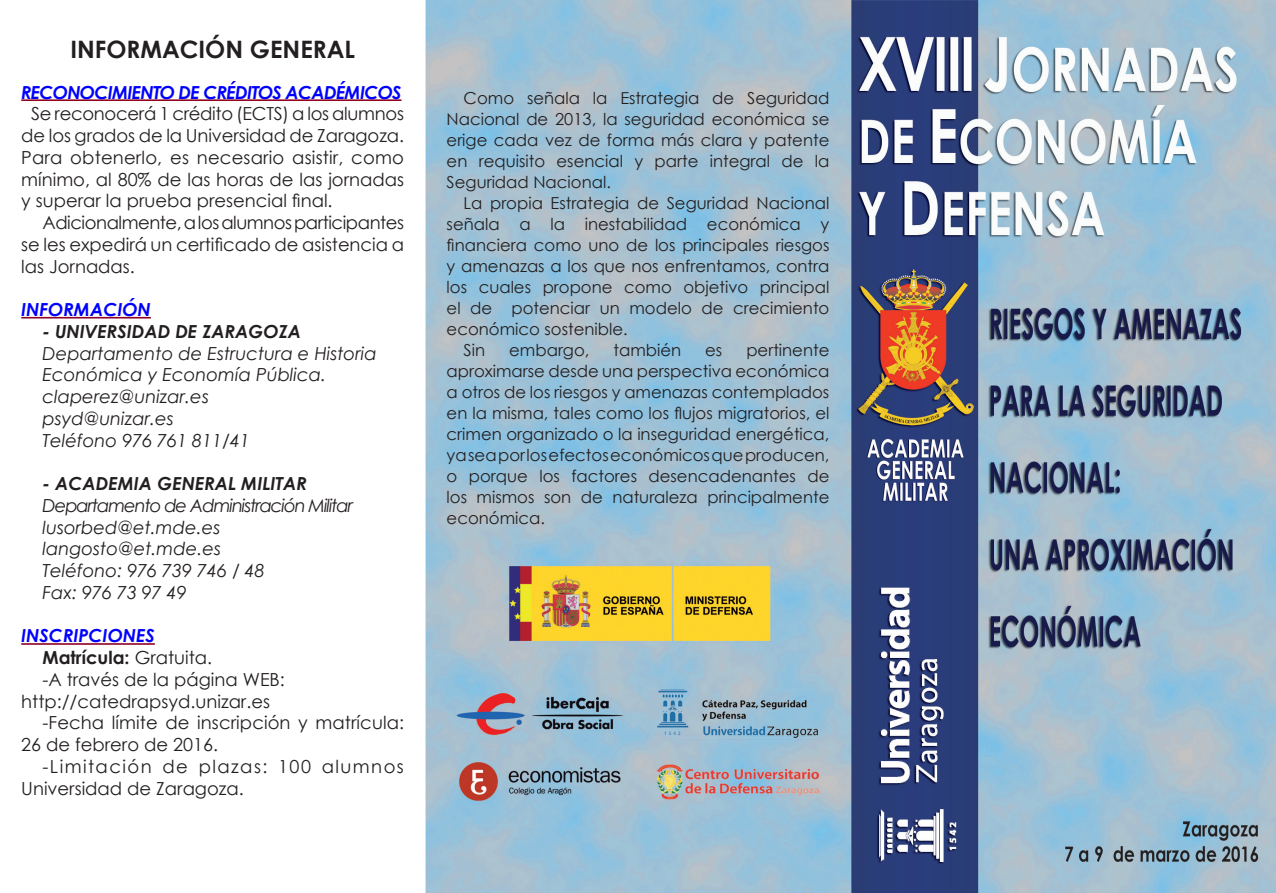
<style>
.page{position:relative;width:1276px;height:893px;background:#fff}
.page>*{position:absolute;margin:0;border:0;box-sizing:border-box;transform-origin:0 0}
.t1{font:700 24px "Century Gothic";color:#231f20}
.t2{font:18px/21.8px "Century Gothic";color:#231f20;text-align:justify}
.t3{font:italic 18px "Century Gothic";color:#231f20}
.t4{font:18px/21.8px "Century Gothic";letter-spacing:.08em;color:#231f20}
.t5{font:italic 700 18px "Century Gothic";color:#231f20}
.t6{font:italic 18px "Century Gothic";letter-spacing:-.06em;color:#231f20}
.t7{font:italic 700 18px "Century Gothic";letter-spacing:-.04em;color:#00f}
.t8{font:italic 700 18px "Century Gothic";color:#00f}
.t9{font:700 18px "Century Gothic";color:#231f20}
.t10{font:16.5px/21px "Century Gothic";color:#231f20;text-align:justify}
.s1{font-weight:400}
</style>
<div class="page">
<img style="left:21px;top:0;width:1254px;height:893px">
<hr style="left:21px;top:99px;width:380px;height:2px;background:#900126">
<hr style="left:21px;top:317px;width:130px;height:2px;background:#900126">
<hr style="left:21px;top:643px;width:134px;height:2px;background:#900126">
<p class="t1" style="left:70px;top:31px;width:286px">INFORMACIÓN GENERAL</p>
<p class="t7" style="left:21px;top:78px;width:382px">RECONOCIMIENTO DE CRÉDITOS ACADÉMICOS</p>
<p class="t2" style="left:21px;top:103px;width:384px;text-indent:10px">Se reconocerá 1 crédito (ECTS) a los alumnos de los grados de la Universidad de Zaragoza.<br>Para obtenerlo, es necesario asistir, como mínimo, al 80% de las horas de las jornadas y superar la prueba presencial final.</p>
<p class="t2" style="left:21px;top:211px;width:384px;text-indent:21px">Adicionalmente, a los alumnos participantes se les expedirá un certificado de asistencia a las Jornadas.</p>
<p class="t8" style="left:21px;top:296px;width:131px">INFORMACIÓN</p>
<p class="t5" style="left:42px;top:318px;width:260px">- UNIVERSIDAD DE ZARAGOZA</p>
<p class="t3" style="left:42px;top:340px;width:336px">Departamento de Estructura e Historia</p>
<p class="t3" style="left:42px;top:362px;width:285px">Económica y Economía Pública.</p>
<p class="t3" style="left:42px;top:384px;width:168px">claperez@unizar.es</p>
<p class="t3" style="left:42px;top:406px;width:133px">psyd@unizar.es</p>
<p class="t3" style="left:42px;top:427px;width:209px">Teléfono 976 761 811/41</p>
<p class="t5" style="left:42px;top:470px;width:266px">- ACADEMIA GENERAL MILITAR</p>
<p class="t6" style="left:42px;top:493px;width:312px">Departamento de Administración Militar</p>
<p class="t3" style="left:42px;top:514px;width:180px">lusorbed@et.mde.es</p>
<p class="t3" style="left:42px;top:536px;width:180px">langosto@et.mde.es</p>
<p class="t3" style="left:42px;top:558px;width:224px">Teléfono: 976 739 746 / 48</p>
<p class="t3" style="left:42px;top:580px;width:146px">Fax: 976 73 97 49</p>
<p class="t8" style="left:21px;top:622px;width:135px">INSCRIPCIONES</p>
<p class="t9" style="left:42px;top:644px;width:171px">Matrícula: <span class="s1">Gratuita.</span></p>
<p class="t2" style="left:42px;top:668px;width:244px">-A través de la página WEB:</p>
<p class="t2" style="left:21px;top:690px;width:250px">http://catedrapsyd.unizar.es</p>
<p class="t2" style="left:21px;top:712px;width:384px;text-indent:21px">-Fecha límite de inscripción y matrícula:<br>26 de febrero de 2016.</p>
<p class="t4" style="left:21px;top:755px;width:384px;text-indent:21px">-Limitación de plazas: 100 alumnos<br>Universidad de Zaragoza.</p>
<p class="t10" style="left:446px;top:87px;width:384px;text-indent:17px">Como señala la Estrategia de Seguridad Nacional de 2013, la seguridad económica se erige cada vez de forma más clara y patente en requisito esencial y parte integral de la Seguridad Nacional.</p>
<p class="t10" style="left:446px;top:192px;width:384px;text-indent:17px">La propia Estrategia de Seguridad Nacional señala a la inestabilidad económica y financiera como uno de los principales riesgos y amenazas a los que nos enfrentamos, contra los cuales propone como objetivo principal el de potenciar un modelo de crecimiento económico sostenible.</p>
<p class="t10" style="left:463px;top:339px;width:23px">Sin</p>
<p class="t10" style="left:509px;top:339px;width:82px">embargo,</p>
<p class="t10" style="left:613px;top:339px;width:69px">también</p>
<p class="t10" style="left:705px;top:339px;width:19px">es</p>
<p class="t10" style="left:446px;top:339px;width:384px;text-indent:300px">pertinente aproximarse desde una perspectiva económica a otros de los riesgos y amenazas contemplados en la misma, tales como los flujos migratorios, el crimen organizado o la inseguridad energética, ya sea por los efectos económicos que producen, o porque los factores desencadenantes de los mismos son de naturaleza principalmente económica.</p>
</div>
